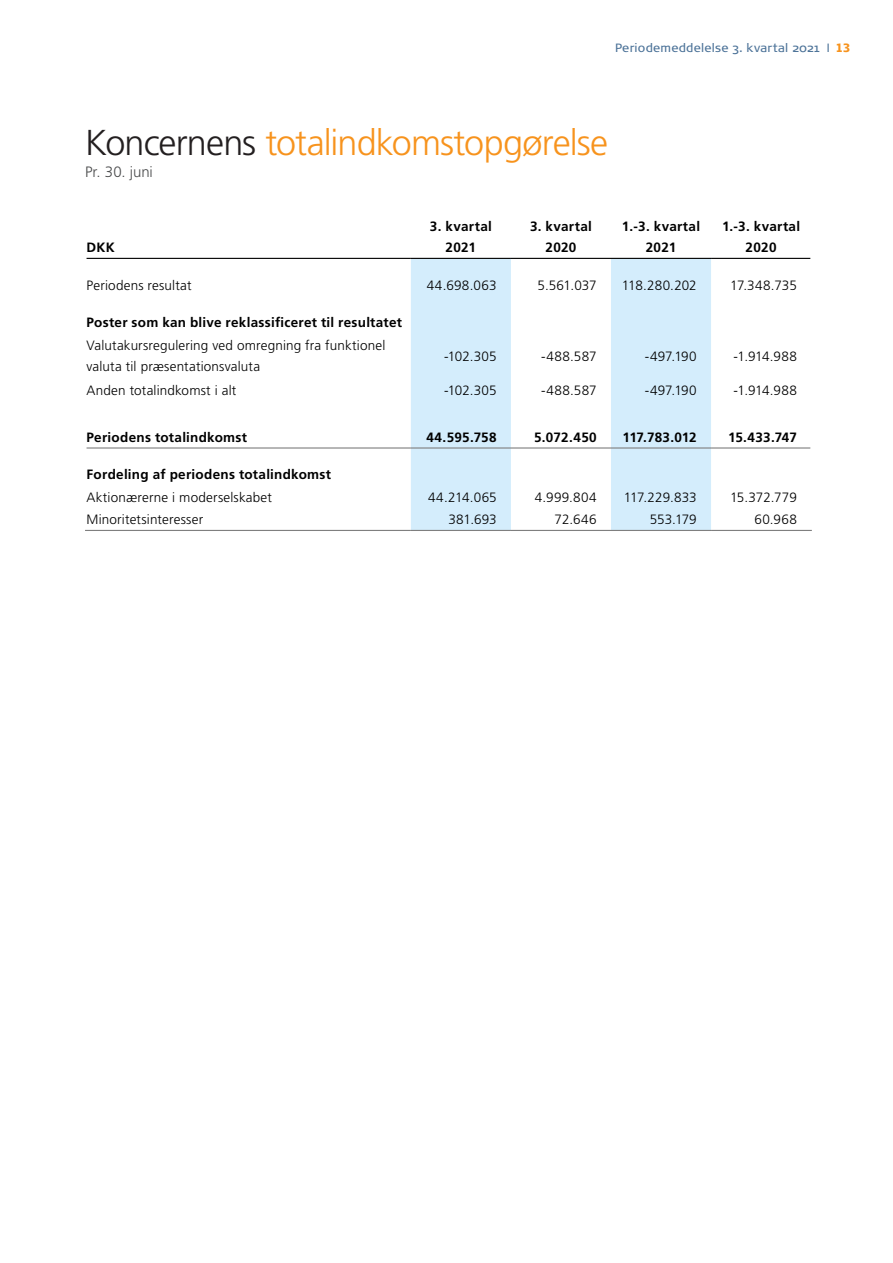
<style>
.page{position:relative;width:893px;height:1263px;background:#fff}
.page>*{position:absolute;margin:0;border:0;box-sizing:border-box;transform-origin:0 0}
.Overskrifter_niveau{font:300 36px "Frutiger LT";letter-spacing:-.025em;color:#f7931d}
.Afsnit_niveau_3{font:300 15px "Frutiger LT";letter-spacing:-.005em;color:#494a4b}
.Afsnit_niveau_2{font:300 13.5px/21px "Frutiger LT";letter-spacing:.01em;color:#000}
.Afsnit_niveau_2-2{font:700 13.5px/21px "Frutiger LT";letter-spacing:.02em;color:#000;text-align:center}
.Afsnit_niveau_2-3{font:700 13.5px "Frutiger LT";letter-spacing:-.005em;color:#000}
.t1{font:12px "Signa Normal";letter-spacing:.02em;color:#4e7499}
.s1{font-family:"Signa Column";font-weight:900;color:#f7931d}
.s2{color:#231f20}
</style>
<div class="page">
<svg style="left:411px;top:259px;width:300px;height:271px;fill:#d4edfc"></svg>
<hr style="left:87px;top:258px;width:324px;height:1px;background:#000">
<hr style="left:411px;top:258px;width:100px;height:1px;background:#000">
<hr style="left:511px;top:258px;width:100px;height:1px;background:#000">
<hr style="left:611px;top:258px;width:100px;height:1px;background:#000">
<hr style="left:711px;top:258px;width:99px;height:1px;background:#000">
<hr style="left:87px;top:447px;width:324px;height:2px;background:#7f7f7f">
<hr style="left:411px;top:447px;width:100px;height:2px;background:#7f7f7f">
<hr style="left:511px;top:447px;width:100px;height:2px;background:#7f7f7f">
<hr style="left:611px;top:447px;width:100px;height:2px;background:#7f7f7f">
<hr style="left:711px;top:447px;width:99px;height:2px;background:#7f7f7f">
<hr style="left:85px;top:530px;width:326px;height:1px;background:#7f7f7f">
<hr style="left:411px;top:530px;width:100px;height:1px;background:#7f7f7f">
<hr style="left:511px;top:530px;width:100px;height:1px;background:#7f7f7f">
<hr style="left:611px;top:530px;width:100px;height:1px;background:#7f7f7f">
<hr style="left:711px;top:530px;width:101px;height:1px;background:#7f7f7f">
<p class="t1" style="left:615px;top:41px;width:237px">Periodemeddelelse 3. kvartal 2021 I <span class="s1">13</span></p>
<p class="Overskrifter_niveau" style="left:85px;top:122px;width:525px"><span class="s2">Koncernens</span> totalindkomstopgørelse</p>
<p class="Afsnit_niveau_3" style="left:85px;top:163px;width:69px">Pr. 30. juni</p>
<p class="Afsnit_niveau_2-2" style="left:87px;top:237px;width:30px">DKK</p>
<p class="Afsnit_niveau_2-2" style="left:430px;top:216px;width:63px">3. kvartal<br>2021</p>
<p class="Afsnit_niveau_2-2" style="left:530px;top:216px;width:63px">3. kvartal<br>2020</p>
<p class="Afsnit_niveau_2-2" style="left:622px;top:216px;width:80px">1.-3. kvartal<br>2021</p>
<p class="Afsnit_niveau_2-2" style="left:722px;top:216px;width:80px">1.-3. kvartal<br>2020</p>
<p class="Afsnit_niveau_2" style="left:87px;top:275px;width:106px">Periodens resultat</p>
<p class="Afsnit_niveau_2" style="left:427px;top:275px;width:71px">44.698.063</p>
<p class="Afsnit_niveau_2" style="left:537px;top:275px;width:61px">5.561.037</p>
<p class="Afsnit_niveau_2" style="left:622px;top:275px;width:76px">118.280.202</p>
<p class="Afsnit_niveau_2" style="left:730px;top:275px;width:68px">17.348.735</p>
<p class="Afsnit_niveau_2-2" style="left:87px;top:312px;width:317px">Poster som kan blive reklassificeret til resultatet</p>
<p class="Afsnit_niveau_2" style="left:87px;top:335px;width:300px">Valutakursregulering ved omregning fra funktionel valuta til præsentationsvaluta</p>
<p class="Afsnit_niveau_2" style="left:444px;top:346px;width:54px">-102.305</p>
<p class="Afsnit_niveau_2" style="left:541px;top:346px;width:57px">-488.587</p>
<p class="Afsnit_niveau_2" style="left:645px;top:346px;width:53px">-497.190</p>
<p class="Afsnit_niveau_2" style="left:734px;top:346px;width:65px">-1.914.988</p>
<p class="Afsnit_niveau_2" style="left:87px;top:380px;width:151px">Anden totalindkomst i alt</p>
<p class="Afsnit_niveau_2" style="left:444px;top:380px;width:54px">-102.305</p>
<p class="Afsnit_niveau_2" style="left:541px;top:380px;width:57px">-488.587</p>
<p class="Afsnit_niveau_2" style="left:645px;top:380px;width:53px">-497.190</p>
<p class="Afsnit_niveau_2" style="left:734px;top:380px;width:65px">-1.914.988</p>
<p class="Afsnit_niveau_2-2" style="left:87px;top:427px;width:162px">Periodens totalindkomst</p>
<p class="Afsnit_niveau_2-2" style="left:426px;top:427px;width:72px">44.595.758</p>
<p class="Afsnit_niveau_2-2" style="left:534px;top:427px;width:64px">5.072.450</p>
<p class="Afsnit_niveau_2-3" style="left:622px;top:429px;width:76px">117.783.012</p>
<p class="Afsnit_niveau_2-2" style="left:728px;top:427px;width:70px">15.433.747</p>
<p class="Afsnit_niveau_2-2" style="left:87px;top:464px;width:246px">Fordeling af periodens totalindkomst</p>
<p class="Afsnit_niveau_2" style="left:87px;top:487px;width:187px">Aktionærerne i moderselskabet</p>
<p class="Afsnit_niveau_2" style="left:428px;top:487px;width:70px">44.214.065</p>
<p class="Afsnit_niveau_2" style="left:535px;top:487px;width:63px">4.999.804</p>
<p class="Afsnit_niveau_2" style="left:624px;top:487px;width:74px">117.229.833</p>
<p class="Afsnit_niveau_2" style="left:730px;top:487px;width:68px">15.372.779</p>
<p class="Afsnit_niveau_2" style="left:87px;top:509px;width:118px">Minoritetsinteresser</p>
<p class="Afsnit_niveau_2" style="left:448px;top:509px;width:50px">381.693</p>
<p class="Afsnit_niveau_2" style="left:554px;top:509px;width:44px">72.646</p>
<p class="Afsnit_niveau_2" style="left:650px;top:509px;width:48px">553.179</p>
<p class="Afsnit_niveau_2" style="left:754px;top:509px;width:44px">60.968</p>
</div>
